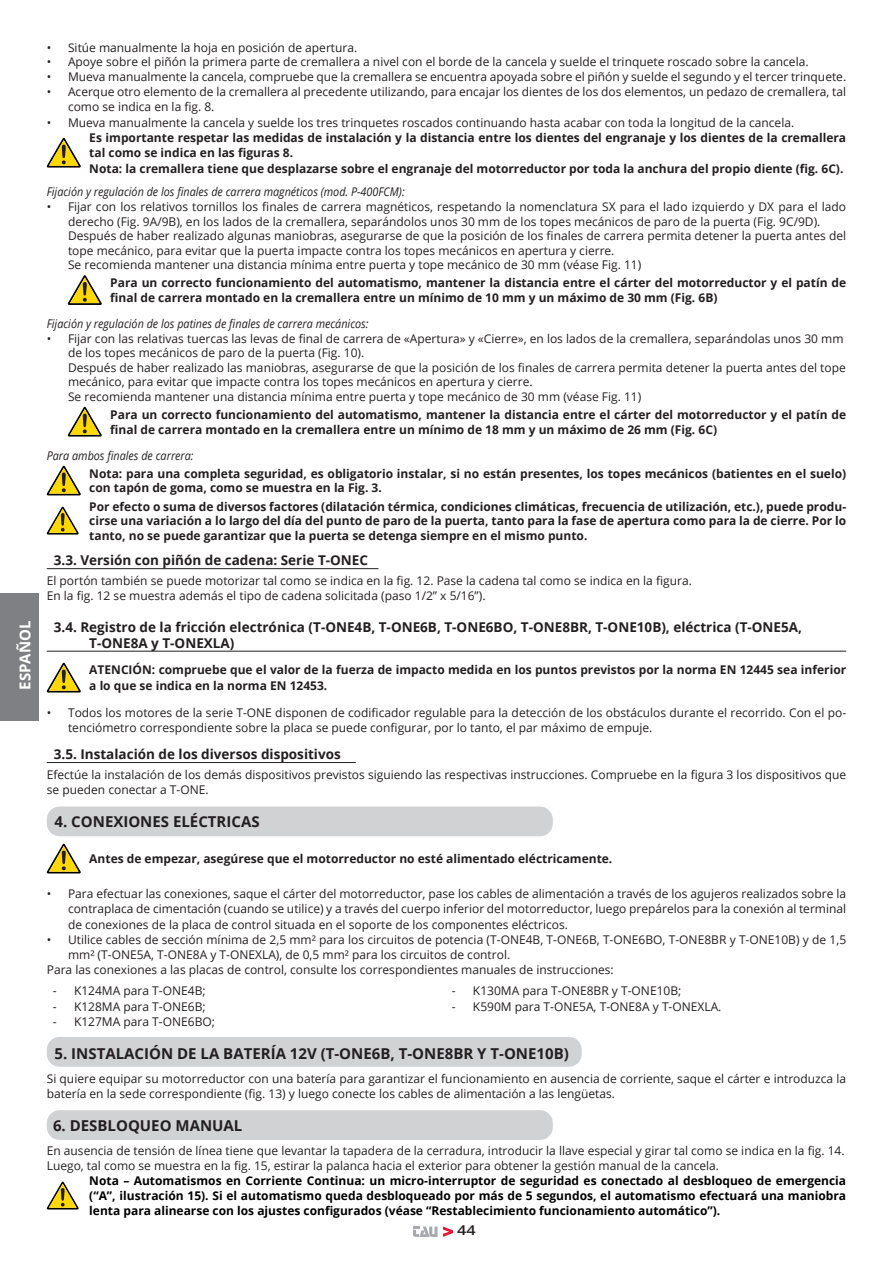
<style>
.page{position:relative;width:893px;height:1263px;background:#fff}
.page>*{position:absolute;margin:0;border:0;box-sizing:border-box;transform-origin:0 0}
.Titolo{font:700 15px "Open Sans";color:#231f20}
.t1{font:700 15px "Open Sans";color:#fff}
.Sottotitolo{font:700 13.5px "Open Sans";color:#231f20}
.t2{font:600 13.5px "Open Sans";color:#231f20;scale:1.2 1}
.Stacco_5{font:12px/14.5px "Open Sans";color:#231f20}
.Rientro_10G{font:700 12px/14.5px "Open Sans";color:#231f20}
.t3{font:700 12px/15px "Open Sans";color:#000;text-align:justify}
.Testo_G{font:700 12px/14.5px "Open Sans";color:#231f20;text-align:justify}
.Testo_Italic{font:italic 12px "Open Sans";color:#231f20;scale:.9 1}
.Testo{font:12px/15.3px "Open Sans";color:#231f20}
</style>
<div class="page">
<svg style="left:443px;top:1226px;width:10px;height:11px"></svg>
<svg style="left:413px;top:1226px;width:24px;height:11px"></svg>
<svg style="left:47px;top:138px;width:34px;height:30px"></svg>
<svg style="left:68px;top:275px;width:34px;height:30px"></svg>
<svg style="left:68px;top:407px;width:34px;height:30px"></svg>
<svg style="left:47px;top:466px;width:34px;height:29px"></svg>
<svg style="left:47px;top:507px;width:32px;height:27px"></svg>
<hr style="left:47px;top:568px;width:331px;height:1px;background:#231f20">
<hr style="left:47px;top:651px;width:799px;height:1px;background:#231f20">
<svg style="left:47px;top:663px;width:34px;height:29px"></svg>
<hr style="left:47px;top:762px;width:309px;height:1px;background:#231f20">
<div style="left:47px;top:806px;width:506px;height:30px;background:#d1d2d4;border-radius:13px"></div>
<svg style="left:47px;top:844px;width:34px;height:29px"></svg>
<div style="left:47px;top:1037px;width:535px;height:30px;background:#d1d2d4;border-radius:13px"></div>
<div style="left:47px;top:1110px;width:506px;height:30px;background:#d1d2d4;border-radius:13px"></div>
<svg style="left:47px;top:1181px;width:32px;height:28px"></svg>
<div style="left:0;top:593px;width:38px;height:127px;background:#7e8083"></div>
<p class="t1" style="left:15px;top:690px;width:71px;rotate:-90deg">ESPAÑOL</p>
<p class="Stacco_5" style="left:47px;top:40px;width:312px">• Sitúe manualmente la hoja en posición de apertura.</p>
<p class="Stacco_5" style="left:47px;top:55px;width:763px">• Apoye sobre el piñón la primera parte de cremallera a nivel con el borde de la cancela y suelde el trinquete roscado sobre la cancela.</p>
<p class="Stacco_5" style="left:47px;top:69px;width:801px">• Mueva manualmente la cancela, compruebe que la cremallera se encuentra apoyada sobre el piñón y suelde el segundo y el tercer trinquete.</p>
<p class="Stacco_5" style="left:68px;top:84px;width:780px;line-height:15.3px;text-indent:-21px">• Acerque otro elemento de la cremallera al precedente utilizando, para encajar los dientes de los dos elementos, un pedazo de cremallera, tal como se indica en la fig. 8.</p>
<p class="Stacco_5" style="left:47px;top:115px;width:749px">• Mueva manualmente la cancela y suelde los tres trinquetes roscados continuando hasta acabar con toda la longitud de la cancela.</p>
<p class="Rientro_10G" style="left:89px;top:130px;width:758px;line-height:15.3px">Es importante respetar las medidas de instalación y la distancia entre los dientes del engranaje y los dientes de la cremallera tal como se indica en las figuras 8.</p>
<p class="Rientro_10G" style="left:89px;top:161px;width:756px">Nota: la cremallera tiene que desplazarse sobre el engranaje del motorreductor por toda la anchura del propio diente (fig. 6C).</p>
<p class="Testo_Italic" style="left:47px;top:184px;width:399px">Fijación y regulación de los finales de carrera magnéticos (mod. P-400FCM):</p>
<p class="Stacco_5" style="left:47px;top:199px;width:801px;text-align:center">• Fijar con los relativos tornillos los finales de carrera magnéticos, respetando la nomenclatura SX para el lado izquierdo y DX para el lado derecho (Fig. 9A/9B), en los lados de la cremallera, separándolos unos 30 mm de los topes mecánicos de paro de la puerta (Fig. 9C/9D).</p>
<p class="Stacco_5" style="left:68px;top:228px;width:780px">Después de haber realizado algunas maniobras, asegurarse de que la posición de los finales de carrera permita detener la puerta antes del tope mecánico, para evitar que la puerta impacte contra los topes mecánicos en apertura y cierre.</p>
<p class="Stacco_5" style="left:68px;top:257px;width:575px">Se recomienda mantener una distancia mínima entre puerta y tope mecánico de 30 mm (véase Fig. 11)</p>
<p class="Rientro_10G" style="left:110px;top:275px;width:737px">Para un correcto funcionamiento del automatismo, mantener la distancia entre el cárter del motorreductor y el patín de final de carrera montado en la cremallera entre un mínimo de 10 mm y un máximo de 30 mm (Fig. 6B)</p>
<p class="Testo_Italic" style="left:47px;top:315px;width:359px">Fijación y regulación de los patines de finales de carrera mecánicos:</p>
<p class="Stacco_5" style="left:68px;top:331px;width:777px;text-indent:-21px">• Fijar con las relativas tuercas las levas de final de carrera de «Apertura» y «Cierre», en los lados de la cremallera, separándolas unos 30 mm de los topes mecánicos de paro de la puerta (Fig. 10).</p>
<p class="Stacco_5" style="left:68px;top:360px;width:779px">Después de haber realizado las maniobras, asegurarse de que la posición de los finales de carrera permita detener la puerta antes del tope mecánico, para evitar que impacte contra los topes mecánicos en apertura y cierre.</p>
<p class="Stacco_5" style="left:68px;top:389px;width:575px">Se recomienda mantener una distancia mínima entre puerta y tope mecánico de 30 mm (véase Fig. 11)</p>
<p class="Rientro_10G" style="left:110px;top:407px;width:737px">Para un correcto funcionamiento del automatismo, mantener la distancia entre el cárter del motorreductor y el patín de final de carrera montado en la cremallera entre un mínimo de 18 mm y un máximo de 26 mm (Fig. 6C)</p>
<p class="Testo_Italic" style="left:47px;top:447px;width:165px">Para ambos finales de carrera:</p>
<p class="Rientro_10G" style="left:89px;top:466px;width:758px">Nota: para una completa seguridad, es obligatorio instalar, si no están presentes, los topes mecánicos (batientes en el suelo) con tapón de goma, como se muestra en la Fig. 3.</p>
<p class="Testo_G" style="left:89px;top:499px;width:758px">Por efecto o suma de diversos factores (dilatación térmica, condiciones climáticas, frecuencia de utilización, etc.), puede produ&shy;cirse una variación a lo largo del día del punto de paro de la puerta, tanto para la fase de apertura como para la de cierre. Por lo tanto, no se puede garantizar que la puerta se detenga siempre en el mismo punto.</p>
<p class="Sottotitolo" style="left:54px;top:551px;width:316px">3.3. Versión con piñón de cadena: Serie T-ONEC</p>
<p class="Stacco_5" style="left:47px;top:573px;width:647px">El portón también se puede motorizar tal como se indica en la fig. 12. Pase la cadena tal como se indica en la figura.</p>
<p class="Stacco_5" style="left:47px;top:588px;width:440px">En la fig. 12 se muestra además el tipo de cadena solicitada (paso 1/2” x 5/16”).</p>
<p class="Sottotitolo" style="left:54px;top:617px;width:750px">3.4. Registro de la fricción electrónica (T-ONE4B, T-ONE6B, T-ONE6BO, T-ONE8BR, T-ONE10B), eléctrica (T-ONE5A,</p>
<p class="Sottotitolo" style="left:89px;top:633px;width:147px">T-ONE8A y T-ONEXLA)</p>
<p class="Rientro_10G" style="left:89px;top:662px;width:758px;line-height:15.8px">ATENCIÓN: compruebe que el valor de la fuerza de impacto medida en los puntos previstos por la norma EN 12445 sea inferior a lo que se indica en la norma EN 12453.</p>
<p class="Stacco_5" style="left:68px;top:705px;width:780px;line-height:15.3px;text-indent:-21px">• Todos los motores de la serie T-ONE disponen de codificador regulable para la detección de los obstáculos durante el recorrido. Con el po&shy;tenciómetro correspondiente sobre la placa se puede configurar, por lo tanto, el par máximo de empuje.</p>
<p class="Sottotitolo" style="left:54px;top:745px;width:289px">3.5. Instalación de los diversos dispositivos</p>
<p class="Testo" style="left:47px;top:766px;width:801px">Efectúe la instalación de los demás dispositivos previstos siguiendo las respectivas instrucciones. Compruebe en la figura 3 los dispositivos que se pueden conectar a T-ONE.</p>
<p class="Titolo" style="left:55px;top:811px;width:207px">4. CONEXIONES ELÉCTRICAS</p>
<p class="Rientro_10G" style="left:89px;top:851px;width:525px">Antes de empezar, asegúrese que el motorreductor no esté alimentado eléctricamente.</p>
<p class="Stacco_5" style="left:68px;top:886px;width:780px;line-height:15.5px;text-align:justify;text-indent:-21px">• Para efectuar las conexiones, saque el cárter del motorreductor, pase los cables de alimentación a través de los agujeros realizados sobre la contraplaca de cimentación (cuando se utilice) y a través del cuerpo inferior del motorreductor, luego prepárelos para la conexión al terminal de conexiones de la placa de control situada en el soporte de los componentes eléctricos.</p>
<p class="Stacco_5" style="left:68px;top:932px;width:780px;line-height:15px;text-indent:-21px">• Utilice cables de sección mínima de 2,5 mm² para los circuitos de potencia (T-ONE4B, T-ONE6B, T-ONE6BO, T-ONE8BR y T-ONE10B) y de 1,5 mm² (T-ONE5A, T-ONE8A y T-ONEXLA), de 0,5 mm² para los circuitos de control.</p>
<p class="Stacco_5" style="left:47px;top:962px;width:568px">Para las conexiones a las placas de control, consulte los correspondientes manuales de instrucciones:</p>
<p class="Stacco_5" style="left:53px;top:983px;width:154px">- K124MA para T-ONE4B;</p>
<p class="Stacco_5" style="left:53px;top:999px;width:154px">- K128MA para T-ONE6B;</p>
<p class="Stacco_5" style="left:53px;top:1014px;width:164px">- K127MA para T-ONE6BO;</p>
<p class="Stacco_5" style="left:452px;top:983px;width:231px">- K130MA para T-ONE8BR y T-ONE10B;</p>
<p class="Stacco_5" style="left:452px;top:999px;width:271px">- K590M para T-ONE5A, T-ONE8A y T-ONEXLA.</p>
<p class="Titolo" style="left:55px;top:1043px;width:516px">5. INSTALACIÓN DE LA BATERÍA 12V (T-ONE6B, T-ONE8BR Y T-ONE10B)</p>
<p class="Stacco_5" style="left:47px;top:1071px;width:801px;line-height:15px">Si quiere equipar su motorreductor con una batería para garantizar el funcionamiento en ausencia de corriente, saque el cárter e introduzca la batería en la sede correspondiente (fig. 13) y luego conecte los cables de alimentación a las lengüetas.</p>
<p class="Titolo" style="left:53px;top:1115px;width:191px">6. DESBLOQUEO MANUAL</p>
<p class="Stacco_5" style="left:47px;top:1143px;width:799px">En ausencia de tensión de línea tiene que levantar la tapadera de la cerradura, introducir la llave especial y girar tal como se indica en la fig. 14.</p>
<p class="Stacco_5" style="left:47px;top:1158px;width:674px">Luego, tal como se muestra en la fig. 15, estirar la palanca hacia el exterior para obtener la gestión manual de la cancela.</p>
<p class="t3" style="left:89px;top:1173px;width:758px">Nota – Automatismos en Corriente Continua: un micro-interruptor de seguridad es conectado al desbloqueo de emergencia (“A”, ilustración 15). Si el automatismo queda desbloqueado por más de 5 segundos, el automatismo efectuará una maniobra lenta para alinearse con los ajustes configurados (véase “Restablecimiento funcionamiento automático”).</p>
<p class="t2" style="left:457px;top:1220px;width:17px">44</p>
</div>
